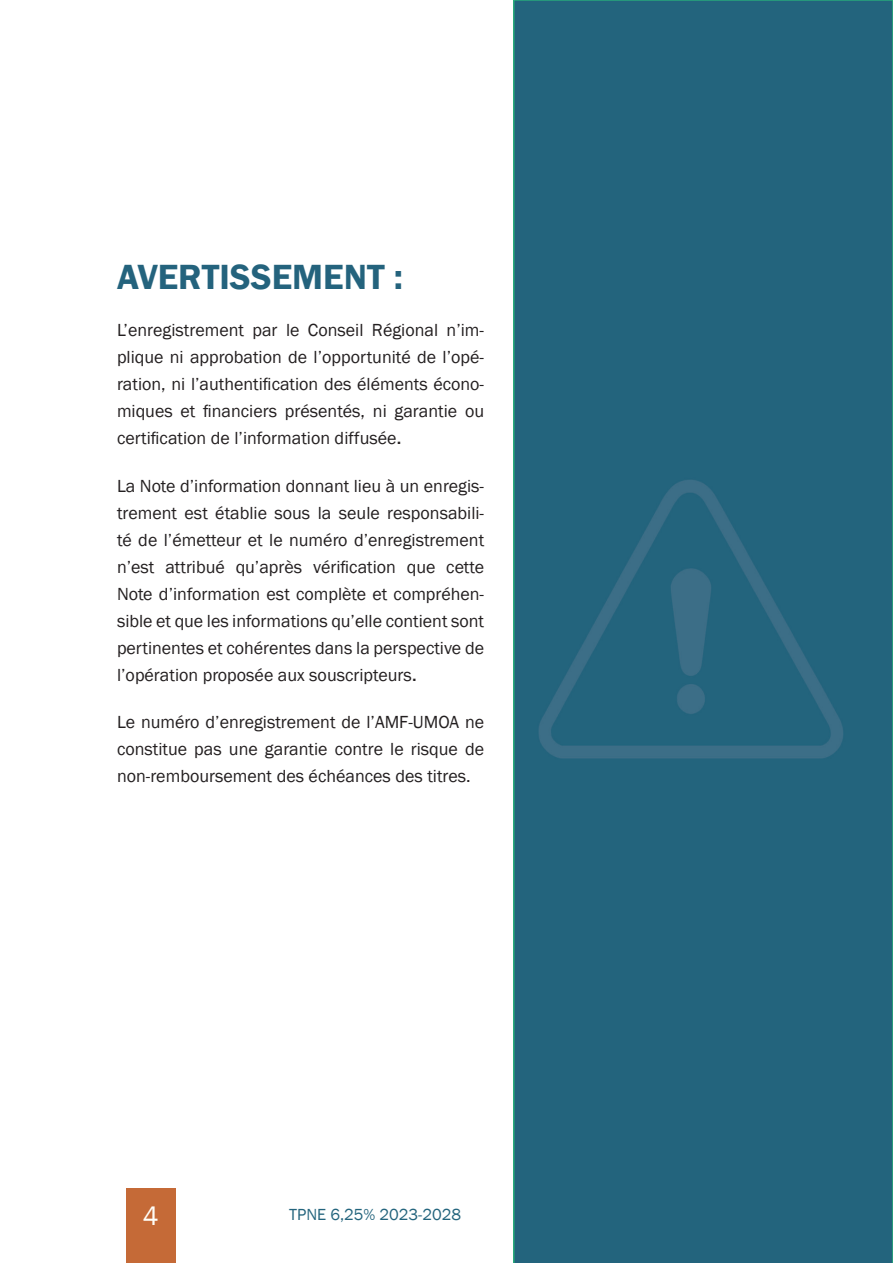
<style>
.page{position:relative;width:893px;height:1263px;background:#fff}
.page>*{position:absolute;margin:0;border:0;box-sizing:border-box;transform-origin:0 0}
.t1{font:600 36px "Franklin Gothic";color:#24637d}
.t2{font:27px "Franklin Gothic";color:#fffef8}
.t3{font:18px/27px "Franklin Gothic";color:#231f20;text-align:justify}
.t4{font:16.5px "Franklin Gothic";color:#23647d}
.s1{font-size:21px}
</style>
<div class="page">
<div style="left:126px;top:1188px;width:50px;height:75px;background:#c56a37"></div>
<div style="left:513px;top:0;width:379px;height:1263px;background:#23647d"></div>
<hr style="left:892px;top:0;width:1px;height:1263px;background:#f4f8e7">
<p class="t1" style="left:117px;top:255px;width:287px">AVERTISSEMENT :</p>
<p class="t3" style="left:117px;top:317px;width:369px">L’enregistrement par le Conseil Régional n’im&shy;plique ni approbation de l’opportunité de l’opé&shy;ration, ni l’authentification des éléments écono&shy;miques et financiers présentés, ni garantie ou certification de l’information diffusée<span class="s1">.</span></p>
<p class="t3" style="left:117px;top:473px;width:369px">La Note d’information donnant lieu à un enregis&shy;trement est établie sous la seule responsabili&shy;té de l’émetteur et le numéro d’enregistrement n’est attribué qu’après vérification que cette Note d’information est complète et compréhen&shy;sible et que les informations qu’elle contient sont pertinentes et cohérentes dans la perspective de l’opération proposée aux souscripteurs<span class="s1">.</span></p>
<p class="t3" style="left:117px;top:709px;width:369px">Le numéro d’enregistrement de l’AMF-UMOA ne constitue pas une garantie contre le risque de non-remboursement des échéances des titres.</p>
<h2 class="t2" style="left:143px;top:1200px;width:17px">4</h2>
<p class="t4" style="left:289px;top:1204px;width:173px">TPNE 6,25% 2023-2028</p>
</div>
